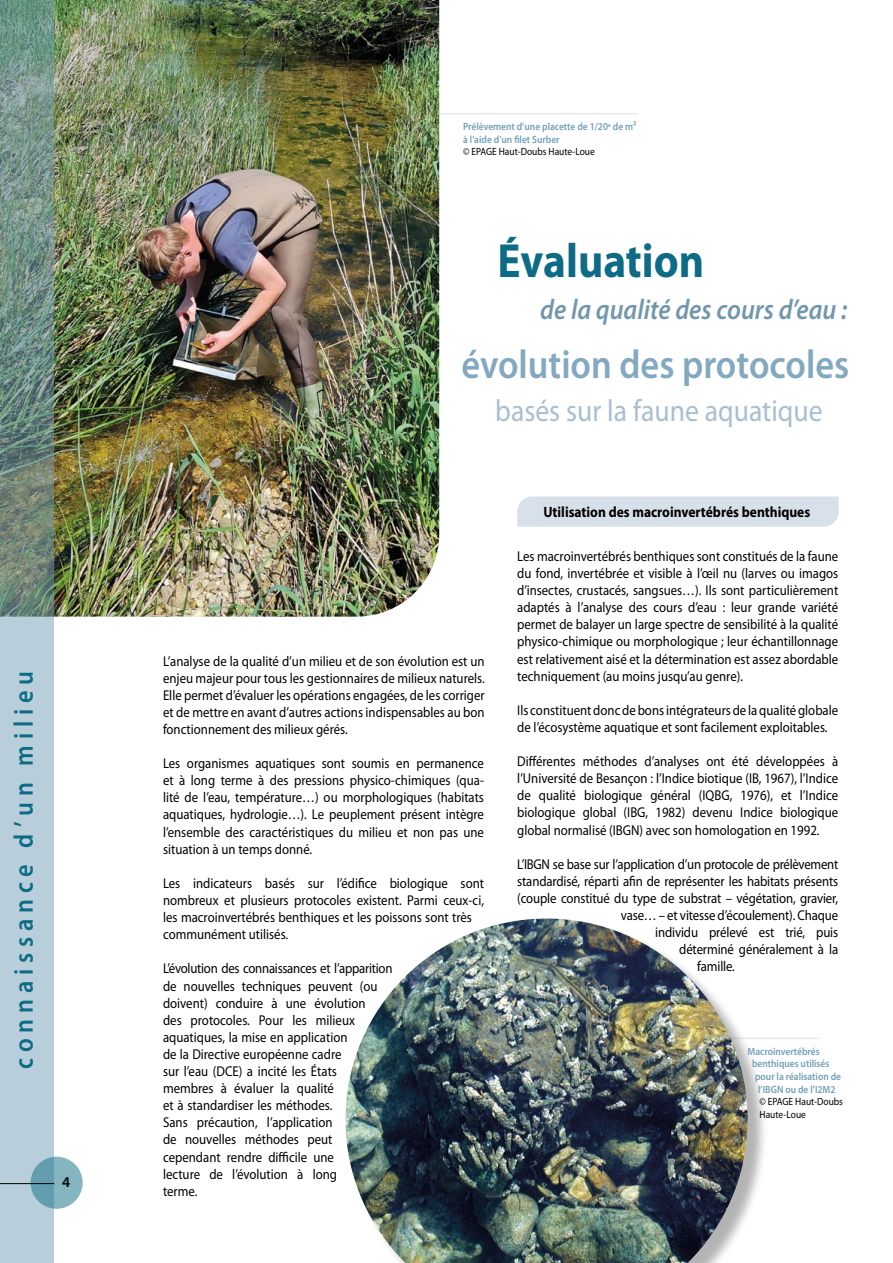
<style>
.page{position:relative;width:893px;height:1263px;background:#fff}
.page>*{position:absolute;margin:0;border:0;box-sizing:border-box;transform-origin:0 0}
.t1{font:700 48.15px "Myriad Pro";color:#0d6b85;scale:.9 1}
.t2{font:600 40.35px "Myriad Pro";color:#83a8bf;scale:.9 1}
.t3{font:30.75px "Myriad Pro";color:#a8bfd1;scale:.9 1}
.t4{font:italic 600 28.35px "Myriad Pro";color:#7297ac;scale:.9 1}
.t5{font:600 27px "Myriad Pro";letter-spacing:.24em;color:#0d6b85;scale:.9 1}
.t6{font:700 15px "Myriad Pro";color:#000;scale:.9 1}
.t7{font:600 15px "Myriad Pro";color:#000}
.t8{font:14.25px/17.1px "Myriad Pro";color:#000;text-align:justify;scale:.9 1}
.t9{font:14.25px "Myriad Pro";letter-spacing:-.02em;color:#000;scale:.9 1}
.t10{font:600 10.5px/12.6px "Myriad Pro";color:#729fb8;scale:.9 1}
.t11{font:10.5px/12.6px "Myriad Pro";color:#000;scale:.9 1}
</style>
<div class="page">
<hr style="left:375px;top:113px;width:263px;height:2px;background:#e6ebf1">
<hr style="left:655px;top:1037px;width:165px;height:2px;background:#e6ebf1">
<img style="left:54px;top:0;width:385px;height:617px">
<svg style="left:0;top:0;width:54px;height:1263px;background:#95aeae"></svg>
<svg style="left:31px;top:1157px;width:52px;height:52px;background:#78abba"></svg>
<hr style="left:0;top:1183px;width:54px;height:1px;background:#000">
<svg style="left:517px;top:496px;width:322px;height:31px;background:#d9e2ea"></svg>
<div style="left:348px;top:921px;width:420px;height:342px;background:#000;opacity:.3"></div>
<img style="left:345px;top:918px;width:403px;height:345px">
<h3 class="t5" style="left:6px;top:1069px;width:444px;rotate:-90deg">connaissance d’un milieu</h3>
<p class="t7" style="left:62px;top:1173px;width:10px">4</p>
<p class="t10" style="left:463px;top:120px;width:194px">Prélèvement d’une placette de 1/20<sup>e</sup> de m² à l’aide d’un filet Surber</p>
<p class="t11" style="left:463px;top:145px;width:148px">© EPAGE Haut-Doubs Haute-Loue</p>
<h1 class="t1" style="left:498px;top:230px;width:231px">Évaluation</h1>
<h3 class="t4" style="left:540px;top:292px;width:343px">de la qualité des cours d’eau :</h3>
<h2 class="t2" style="left:461px;top:339px;width:433px">évolution des protocoles</h2>
<h3 class="t3" style="left:495px;top:392px;width:365px">basés sur la faune aquatique</h3>
<p class="t8" style="left:163px;top:652px;width:359px">L’analyse de la qualité d’un milieu et de son évolution est un enjeu majeur pour tous les gestionnaires de milieux naturels.<br>Elle permet d’évaluer les opérations engagées, de les corriger et de mettre en avant d’autres actions indispensables au bon fonctionnement des milieux gérés.</p>
<p class="t8" style="left:163px;top:755px;width:358px">Les organismes aquatiques sont soumis en permanence et à long terme à des pressions physico-chimiques (qua&shy;lité de l’eau, température…) ou morphologiques (habitats aquatiques, hydrologie…). Le peuplement présent intègre l’ensemble des caractéristiques du milieu et non pas une situation à un temps donné.</p>
<p class="t8" style="left:163px;top:874px;width:358px;text-align:left">Les indicateurs basés sur l’édifice biologique sont nombreux et plusieurs protocoles existent. Parmi ceux-ci, les macroinvertébrés benthiques et les poissons sont très communément utilisés.</p>
<p class="t8" style="left:163px;top:960px;width:257px;text-align:left">L’évolution des connaissances et l’apparition de nouvelles techniques peuvent (ou doivent) conduire à une évolution<br>des protocoles. Pour les milieux aquatiques, la mise en application<br>de la Directive européenne cadre<br>sur l’eau (DCE) a incité les États<br>membres à évaluer la qualité<br>et à standardiser les méthodes.<br>Sans précaution, l’application<br>de nouvelles méthodes peut cependant rendre difficile une<br>lecture de l’évolution à long<br>terme.</p>
<p class="t6" style="left:543px;top:502px;width:298px">Utilisation des macroinvertébrés benthiques</p>
<p class="t8" style="left:517px;top:547px;width:358px">Les macroinvertébrés benthiques sont constitués de la faune du fond, invertébrée et visible à l’œil nu (larves ou imagos d’insectes, crustacés, sangsues…). Ils sont particulièrement adaptés à l’analyse des cours d’eau : leur grande variété permet de balayer un large spectre de sensibilité à la qualité physico-chimique ou morphologique ; leur échantillonnage est relativement aisé et la détermination est assez abordable techniquement (au moins jusqu’au genre).</p>
<p class="t8" style="left:517px;top:701px;width:358px">Ils constituent donc de bons intégrateurs de la qualité globale de l’écosystème aquatique et sont facilement exploitables.</p>
<p class="t8" style="left:517px;top:753px;width:358px">Différentes méthodes d’analyses ont été développées à l’Université de Besançon : l’Indice biotique (IB, 1967), l’Indice de qualité biologique général (IQBG, 1976), et l’Indice biologique global (IBG, 1982) devenu Indice biologique global normalisé (IBGN) avec son homologation en 1992.</p>
<p class="t9" style="left:517px;top:855px;width:358px">L’IBGN se base sur l’application d’un protocole de prélèvement</p>
<p class="t8" style="left:517px;top:872px;width:358px">standardisé, réparti afin de représenter les habitats présents</p>
<p class="t8" style="left:517px;top:889px;width:358px">(couple constitué du type de substrat – végétation, gravier,</p>
<p class="t8" style="left:621px;top:906px;width:243px">vase… – et vitesse d’écoulement). Chaque</p>
<p class="t8" style="left:655px;top:924px;width:205px">individu prélevé est trié, puis</p>
<p class="t8" style="left:679px;top:941px;width:178px">déterminé généralement à la</p>
<p class="t8" style="left:697px;top:958px;width:43px">famille.</p>
<p class="t10" style="left:748px;top:1045px;width:82px">Macroinvertébrés</p>
<p class="t10" style="left:752px;top:1057px;width:87px">benthiques utilisés</p>
<p class="t10" style="left:755px;top:1070px;width:97px">pour la réalisation de</p>
<p class="t10" style="left:758px;top:1082px;width:88px">l’IBGN ou de l’I2M2</p>
<p class="t11" style="left:760px;top:1095px;width:94px">© EPAGE Haut-Doubs<br>Haute-Loue</p>
</div>
